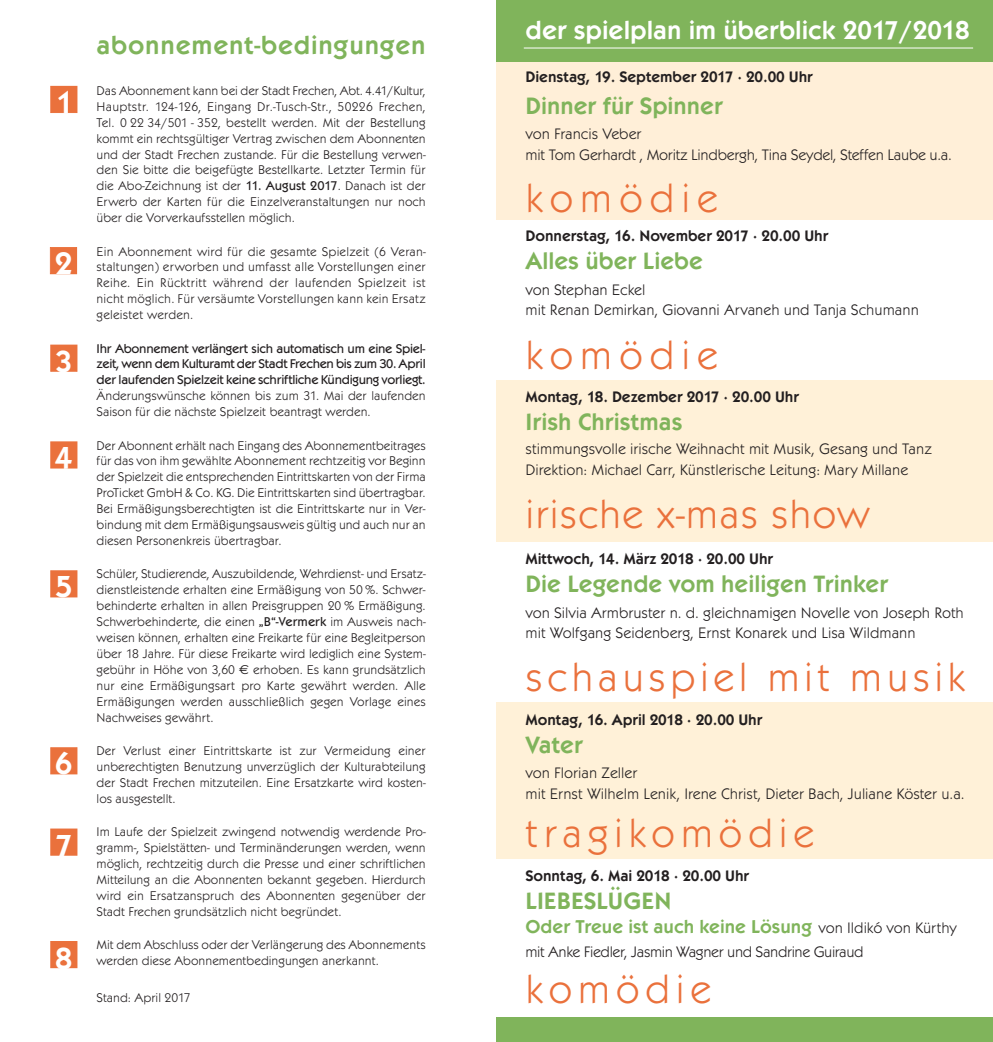
<style>
.page{position:relative;width:993px;height:1042px;background:#fff}
.page>*{position:absolute;margin:0;border:0;box-sizing:border-box;transform-origin:0 0}
.t1{font:42px "Kabel Itc T";letter-spacing:.13em;color:#ea713c}
.t2{font:42px "Kabel Itc T";letter-spacing:.105em;color:#ea713c}
.t3{font:42px "Kabel Itc T";letter-spacing:.025em;color:#ea713c}
.t4{font:42px "Kabel Itc T";letter-spacing:.155em;color:#ea713c}
.t5{font:600 32.2px "Kabel Itc T";color:#fff}
.t6{font:600 31.5px "Kabel Itc T";color:#fff}
.t7{font:600 26.6px "Kabel Itc T";color:#fff}
.t8{font:600 26.6px "Kabel Itc T";letter-spacing:.025em;color:#80b45b}
.t9{font:600 24.5px "Kabel Itc T";color:#80b45b}
.t10{font:600 19.25px "Kabel Itc T";color:#80b45b}
.t11{font:15.75px/20.5px "Kabel Itc T";color:#231f20}
.t12{font:600 15.75px "Kabel Itc T";letter-spacing:-.005em;color:#231f20}
.t13{font:15.75px/20.5px "Kabel Itc T";letter-spacing:-.02em;color:#231f20}
.t14{font:15.75px "Kabel Itc T";letter-spacing:-.025em;color:#231f20}
.t15{font:13.12px/15.9px "Kabel Itc T";color:#231f20;text-align:justify}
.t16{font:500 13.12px/15.9px "Kabel Itc T";letter-spacing:-.02em;color:#231f20;text-align:justify}
.s1{font-weight:500}
.s2{font-family:"Euro Sans"}
.s3{font-weight:400;font-size:15.75px;color:#231f20}
</style>
<div class="page">
<div style="left:496px;top:58px;width:496px;height:161px;background:#ffefd8"></div>
<div style="left:496px;top:0;width:496px;height:62px;background:#80b45b"></div>
<div style="left:496px;top:1017px;width:496px;height:25px;background:#80b45b"></div>
<div style="left:496px;top:380px;width:496px;height:161px;background:#fff1d8"></div>
<div style="left:496px;top:702px;width:496px;height:156px;background:#fff1d8"></div>
<hr style="left:523px;top:48px;width:449px;height:1px;background:#fff">
<div style="left:51px;top:87px;width:26px;height:25px;background:#ea713c"></div>
<div style="left:50px;top:86px;width:27px;height:27px;border:1px solid #ea713c"></div>
<div style="left:51px;top:248px;width:25px;height:25px;background:#ea713c"></div>
<div style="left:50px;top:247px;width:27px;height:27px;border:1px solid #ea713c"></div>
<div style="left:51px;top:345px;width:26px;height:26px;background:#ea713c"></div>
<div style="left:50px;top:345px;width:27px;height:26px;border:1px solid #ea713c"></div>
<div style="left:51px;top:442px;width:26px;height:26px;background:#ea713c"></div>
<div style="left:50px;top:441px;width:27px;height:27px;border:1px solid #ea713c"></div>
<div style="left:51px;top:571px;width:26px;height:26px;background:#ea713c"></div>
<div style="left:50px;top:570px;width:27px;height:27px;border:1px solid #ea713c"></div>
<div style="left:51px;top:748px;width:26px;height:25px;background:#ea713c"></div>
<div style="left:50px;top:747px;width:27px;height:27px;border:1px solid #ea713c"></div>
<div style="left:51px;top:829px;width:26px;height:26px;background:#ea713c"></div>
<div style="left:50px;top:829px;width:27px;height:26px;border:1px solid #ea713c"></div>
<div style="left:51px;top:942px;width:26px;height:25px;background:#ea713c"></div>
<div style="left:50px;top:941px;width:27px;height:27px;border:1px solid #ea713c"></div>
<h3 class="t6" style="left:56px;top:91px;width:19px">1</h3>
<h2 class="t5" style="left:55px;top:252px;width:19px">2</h2>
<h3 class="t6" style="left:55px;top:350px;width:19px">3</h3>
<h3 class="t6" style="left:55px;top:446px;width:19px">4</h3>
<h3 class="t6" style="left:55px;top:575px;width:19px">5</h3>
<h3 class="t6" style="left:55px;top:752px;width:19px">6</h3>
<h3 class="t6" style="left:55px;top:834px;width:19px">7</h3>
<h3 class="t6" style="left:55px;top:947px;width:19px">8</h3>
<h3 class="t8" style="left:97px;top:36px;width:330px">abonnement-bedingungen</h3>
<p class="t15" style="left:97px;top:84px;width:330px">Das Abonnement kann bei der Stadt Frechen, Abt. 4.41/Kultur, Hauptstr. 124-126, Eingang Dr.-Tusch-Str., 50226 Frechen, Tel. 0 22 34/501 - 352, bestellt werden. Mit der Bestellung kommt ein rechtsgültiger Vertrag zwischen dem Abonnenten und der Stadt Frechen zustande. Für die Bestellung verwen&shy;den Sie bitte die beigefügte Bestellkarte. Letzter Termin für die Abo-Zeichnung ist der <span class="s1">11. August 2017</span>. Danach ist der Erwerb der Karten für die Einzelveranstaltungen nur noch über die Vorverkaufsstellen möglich.</p>
<p class="t15" style="left:97px;top:244px;width:331px">Ein Abonnement wird für die gesamte Spielzeit (6 Veran&shy;staltungen) erworben und umfasst alle Vorstellungen einer Reihe. Ein Rücktritt während der laufenden Spielzeit ist nicht möglich. Für versäumte Vorstellungen kann kein Ersatz geleistet werden.</p>
<p class="t16" style="left:97px;top:341px;width:330px">Ihr Abonnement verlängert sich automatisch um eine Spiel&shy;zeit, wenn dem Kulturamt der Stadt Frechen bis zum 30. April der laufenden Spielzeit keine schriftliche Kündigung vorliegt.</p>
<p class="t15" style="left:97px;top:389px;width:330px">Änderungswünsche können bis zum 31. Mai der laufenden<br>Saison für die nächste Spielzeit beantragt werden.</p>
<p class="t15" style="left:97px;top:438px;width:330px">Der Abonnent erhält nach Eingang des Abonnementbeitrages für das von ihm gewählte Abonnement rechtzeitig vor Beginn der Spielzeit die entsprechenden Eintrittskarten von der Firma ProTicket GmbH &amp; Co. KG. Die Eintrittskarten sind übertragbar.<br>Bei Ermäßigungsberechtigten ist die Eintrittskarte nur in Ver&shy;bindung mit dem Ermäßigungsausweis gültig und auch nur an diesen Personenkreis übertragbar.</p>
<p class="t15" style="left:97px;top:567px;width:330px">Schüler, Studierende, Auszubildende, Wehrdienst- und Ersatz&shy;dienstleistende erhalten eine Ermäßigung von 50 %. Schwer&shy;behinderte erhalten in allen Preisgruppen 20 % Ermäßigung.<br>Schwerbehinderte, die einen <span class="s1">„B“-Vermerk</span> im Ausweis nach&shy;weisen können, erhalten eine Freikarte für eine Begleitperson über 18 Jahre. Für diese Freikarte wird lediglich eine System&shy;gebühr in Höhe von 3,60 <span class="s2">€</span> erhoben. Es kann grundsätzlich nur eine Ermäßigungsart pro Karte gewährt werden. Alle Ermäßigungen werden ausschließlich gegen Vorlage eines Nachweises gewährt.</p>
<p class="t15" style="left:97px;top:744px;width:330px">Der Verlust einer Eintrittskarte ist zur Vermeidung einer unberechtigten Benutzung unverzüglich der Kulturabteilung der Stadt Frechen mitzuteilen. Eine Ersatzkarte wird kosten&shy;los ausgestellt.</p>
<p class="t15" style="left:97px;top:825px;width:330px">Im Laufe der Spielzeit zwingend notwendig werdende Pro&shy;gramm-, Spielstätten- und Terminänderungen werden, wenn möglich, rechtzeitig durch die Presse und einer schriftlichen Mitteilung an die Abonnenten bekannt gegeben. Hierdurch wird ein Ersatzanspruch des Abonnenten gegenüber der Stadt Frechen grundsätzlich nicht begründet.</p>
<p class="t15" style="left:97px;top:938px;width:330px">Mit dem Abschluss oder der Verlängerung des Abonnements werden diese Abonnementbedingungen anerkannt.</p>
<p class="t15" style="left:97px;top:990px;width:95px">Stand: April 2017</p>
<h3 class="t7" style="left:525px;top:20px;width:445px">der spielplan im überblick 2017/2018</h3>
<p class="t12" style="left:525px;top:71px;width:289px">Dienstag, 19. September 2017 · 20.00 Uhr</p>
<h3 class="t9" style="left:525px;top:97px;width:199px">Dinner für Spinner</h3>
<p class="t13" style="left:525px;top:125px;width:428px">von Francis Veber<br>mit Tom Gerhardt , Moritz Lindbergh, Tina Seydel, Steffen Laube u.a.</p>
<h1 class="t4" style="left:525px;top:183px;width:194px">komödie</h1>
<p class="t12" style="left:525px;top:230px;width:304px">Donnerstag, 16. November 2017 · 20.00 Uhr</p>
<h3 class="t9" style="left:525px;top:252px;width:179px">Alles über Liebe</h3>
<p class="t11" style="left:525px;top:281px;width:395px">von Stephan Eckel<br>mit Renan Demirkan, Giovanni Arvaneh und Tanja Schumann</p>
<h1 class="t4" style="left:525px;top:340px;width:194px">komödie</h1>
<p class="t12" style="left:525px;top:391px;width:275px">Montag, 18. Dezember 2017 · 20.00 Uhr</p>
<h3 class="t9" style="left:525px;top:413px;width:158px">Irish Christmas</h3>
<p class="t11" style="left:525px;top:440px;width:407px">stimmungsvolle irische Weihnacht mit Musik, Gesang und Tanz<br>Direktion: Michael Carr, Künstlerische Leitung: Mary Millane</p>
<h1 class="t3" style="left:525px;top:499px;width:346px">irische x-mas show</h1>
<p class="t12" style="left:525px;top:553px;width:249px">Mittwoch, 14. März 2018 · 20.00 Uhr</p>
<h3 class="t9" style="left:525px;top:575px;width:364px">Die Legende vom heiligen Trinker</h3>
<p class="t11" style="left:525px;top:603px;width:439px">von Silvia Armbruster n. d. gleichnamigen Novelle von Joseph Roth mit Wolfgang Seidenberg, Ernst Konarek und Lisa Wildmann</p>
<h1 class="t2" style="left:525px;top:662px;width:442px">schauspiel mit musik</h1>
<p class="t12" style="left:525px;top:714px;width:238px">Montag, 16. April 2018 · 20.00 Uhr</p>
<h3 class="t9" style="left:525px;top:736px;width:59px">Vater</h3>
<p class="t11" style="left:525px;top:764px;width:440px">von Florian Zeller<br>mit Ernst Wilhelm Lenik, Irene Christ, Dieter Bach, Juliane Köster u.a.</p>
<h1 class="t1" style="left:525px;top:818px;width:290px">tragikomödie</h1>
<p class="t12" style="left:525px;top:870px;width:225px">Sonntag, 6. Mai 2018 · 20.00 Uhr</p>
<h3 class="t9" style="left:525px;top:892px;width:147px">LIEBESLÜGEN</h3>
<h3 class="t10" style="left:525px;top:920px;width:432px">Oder Treue ist auch keine Lösung <span class="s3">von Ildikó von Kürthy</span></h3>
<p class="t14" style="left:525px;top:946px;width:339px">mit Anke Fiedler, Jasmin Wagner und Sandrine Guiraud</p>
<h1 class="t1" style="left:525px;top:974px;width:187px">komödie</h1>
</div>
